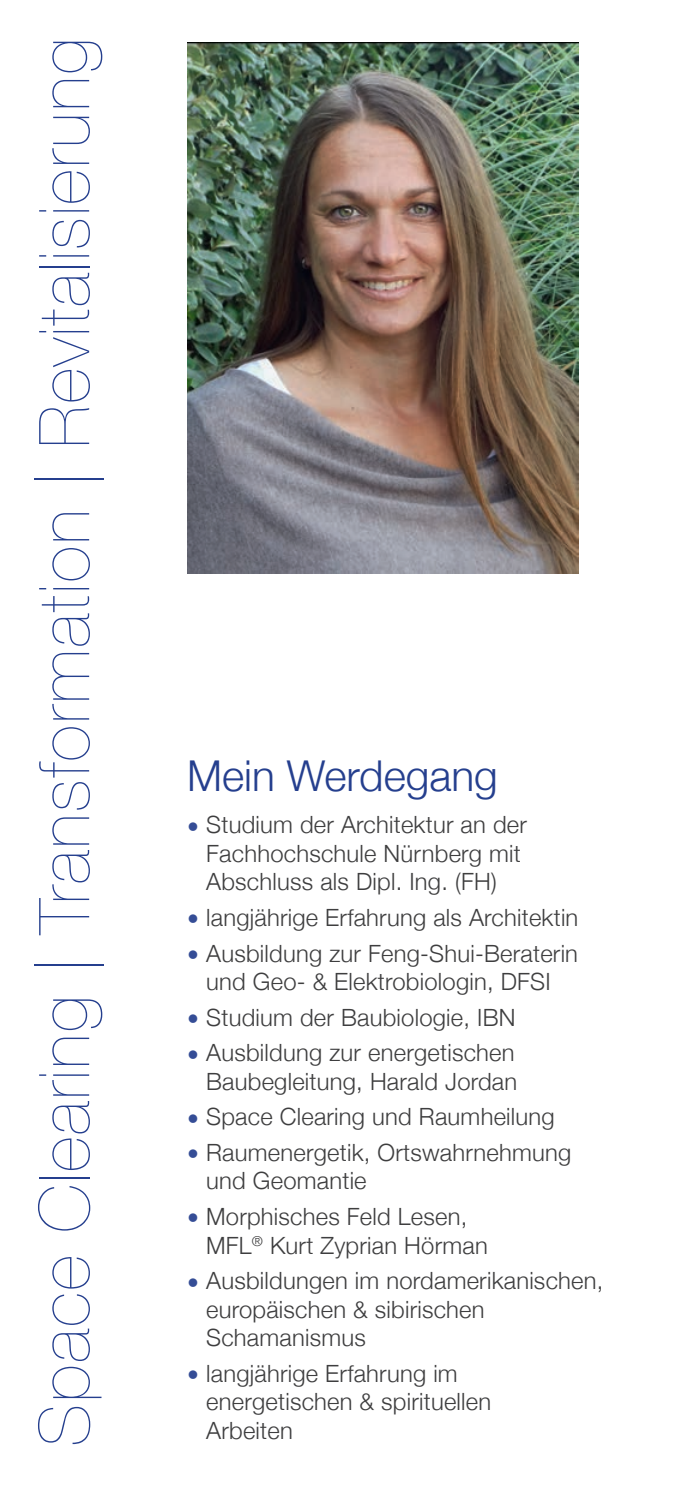
<style>
.page{position:relative;width:695px;height:1489px;background:#fff}
.page>*{position:absolute;margin:0;border:0;box-sizing:border-box;transform-origin:0 0}
.t1{font:200 70px "Helvetica Neue";letter-spacing:.025em;color:#253f8e}
.t2{font:300 42.5px "Helvetica Neue";color:#253f8e}
.t3{font:300 23.75px/28.5px "Helvetica Neue";letter-spacing:.01em;color:#3e3e3f}
.s1{color:#354d96}
</style>
<div class="page">
<img style="left:187px;top:43px;width:392px;height:530px">
<h1 class="t1" style="left:10px;top:1446px;width:1409px;rotate:-90deg">Space Clearing | Transformation | Revitalisierung</h1>
<h2 class="t2" style="left:187px;top:741px;width:312px">Mein Werdegang</h2>
<p class="t3" style="left:187px;top:808px;width:341px;text-align:center"><span class="s1">•</span> Studium der Architektur an der<br>Fachhochschule Nürnberg mit<br>Abschluss als Dipl. Ing. (FH)</p>
<p class="t3" style="left:187px;top:901px;width:392px"><span class="s1">•</span> langjährige Erfahrung als Architektin</p>
<p class="t3" style="left:187px;top:937px;width:392px;text-align:center"><span class="s1">•</span> Ausbildung zur Feng-Shui-Beraterin und Geo- &amp; Elektrobiologin, DFSI</p>
<p class="t3" style="left:187px;top:1001px;width:330px"><span class="s1">•</span> Studium der Baubiologie, IBN</p>
<p class="t3" style="left:187px;top:1036px;width:331px;text-align:right"><span class="s1">•</span> Ausbildung zur energetischen<br>Baubegleitung, Harald Jordan</p>
<p class="t3" style="left:187px;top:1100px;width:369px"><span class="s1">•</span> Space Clearing und Raumheilung</p>
<p class="t3" style="left:206px;top:1136px;width:366px;text-indent:-19px"><span class="s1">•</span> Raumenergetik, Ortswahrnehmung und Geomantie</p>
<p class="t3" style="left:206px;top:1200px;width:283px;text-indent:-19px"><span class="s1">•</span> Morphisches Feld Lesen,<br>MFL<sup>®</sup> Kurt Zyprian Hörman</p>
<p class="t3" style="left:206px;top:1264px;width:398px;text-indent:-19px"><span class="s1">•</span> Ausbildungen im nordamerikanischen, europäischen &amp; sibirischen<br>Schamanismus</p>
<p class="t3" style="left:206px;top:1357px;width:286px;text-indent:-19px"><span class="s1">•</span> langjährige Erfahrung im energetischen &amp; spirituellen<br>Arbeiten</p>
</div>
